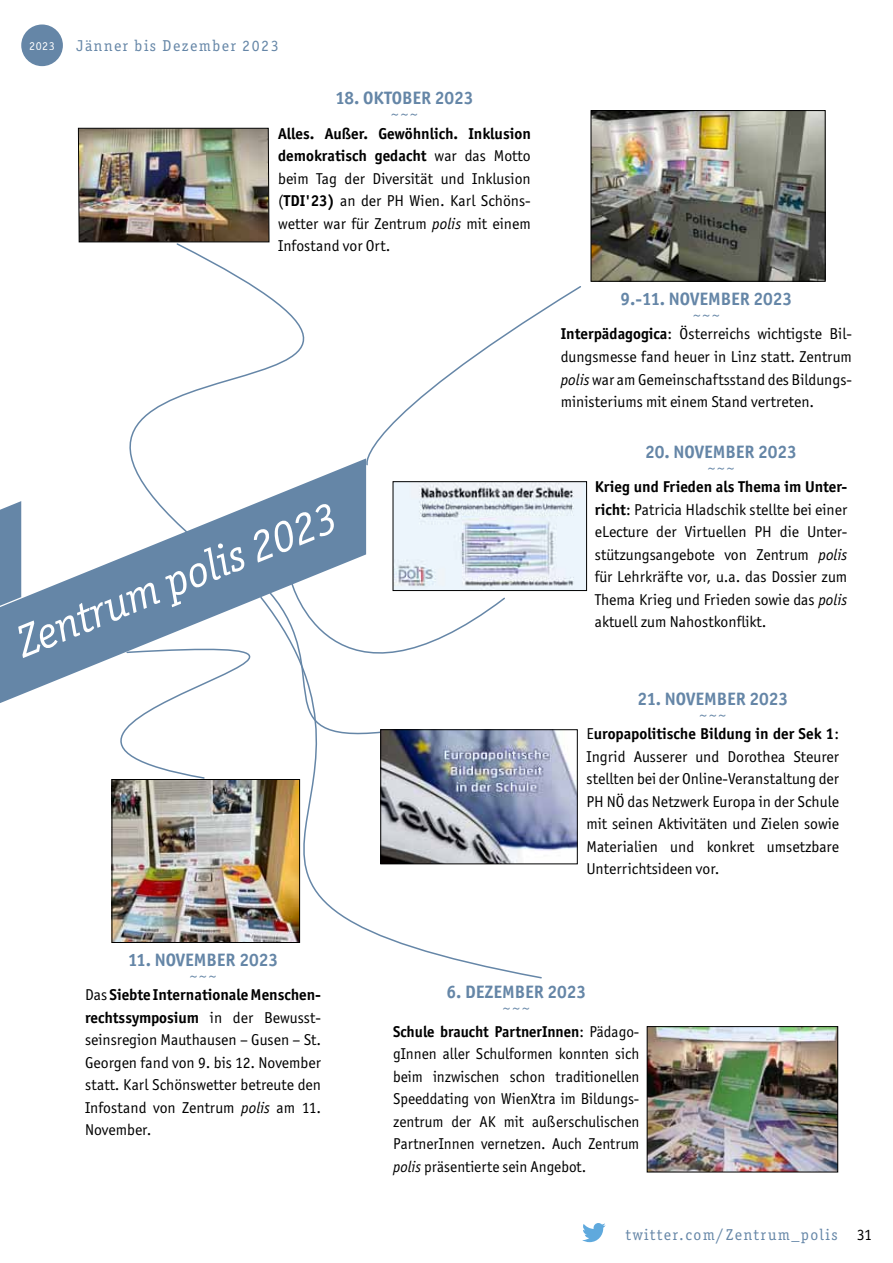
<style>
.page{position:relative;width:893px;height:1263px;background:#fff}
.page>*{position:absolute;margin:0;border:0;box-sizing:border-box;transform-origin:0 0}
.t1{font:italic 45px "Officina Ser ITC";color:#fff}
.t2{font:700 18px "Officina San ITC";color:#6586a7}
.t3{font:15.75px/22.5px "Officina San ITC";color:#000;text-align:justify}
.t4{font:15.75px "Officina Ser ITC";letter-spacing:.1em;color:#6586a7}
.t5{font:15.75px "Officina Ser ITC";color:#000}
.t6{font:13.95px "Officina San ITC";color:#6586a7}
.t7{font:12px "Officina Ser ITC";color:#fff}
.s1{font-weight:700}
.s2{font-style:italic}
</style>
<div class="page">
<svg style="left:0;top:541px;width:366px;height:90px;fill:#6586a7"></svg>
<img style="left:649px;top:1028px;width:187px;height:142px">
<div style="left:647px;top:1026px;width:191px;height:146px;border:1px solid #000"></div>
<img style="left:78px;top:128px;width:191px;height:114px">
<svg style="left:114px;top:595px;width:429px;height:384px"></svg>
<svg style="left:0;top:242px;width:555px;height:299px"></svg>
<img style="left:593px;top:112px;width:230px;height:167px">
<div style="left:591px;top:110px;width:234px;height:171px;border:1px solid #000"></div>
<img style="left:114px;top:781px;width:184px;height:160px">
<div style="left:112px;top:779px;width:188px;height:164px;border:1px solid #000"></div>
<svg style="left:0;top:631px;width:380px;height:149px"></svg>
<svg style="left:260px;top:580px;width:246px;height:165px"></svg>
<img style="left:382px;top:731px;width:193px;height:131px">
<div style="left:380px;top:729px;width:197px;height:135px;border:1px solid #000"></div>
<img style="left:395px;top:483px;width:190px;height:106px">
<div style="left:393px;top:481px;width:194px;height:110px;border:1px solid #000"></div>
<div style="left:22px;top:25px;width:40px;height:40px;background:#6586a7;border-radius:50%"></div>
<div style="left:21px;top:25px;width:42px;height:41px;border:2px solid #6586a7;border-radius:50%"></div>
<svg style="left:582px;top:1223px;width:24px;height:19px"></svg>
<p class="t7" style="left:29px;top:39px;width:27px">2023</p>
<p class="t4" style="left:77px;top:37px;width:203px">Jänner bis Dezember 2023</p>
<p class="t2" style="left:335px;top:87px;width:140px">18. Oktober 2023</p>
<p class="t6" style="left:390px;top:111px;width:30px">~~~</p>
<p class="t3" style="left:278px;top:122px;width:254px"><span class="s1">Alles. Außer. Gewöhnlich. Inklusion demokratisch gedacht</span> war das Motto beim Tag der Diversität und Inklusion (<span class="s1">TDI'23)</span> an der PH Wien. Karl Schöns&shy;wetter war für Zentrum <span class="s2">polis</span> mit einem Infostand vor Ort.</p>
<h1 class="t1" style="left:9px;top:620px;width:343px;rotate:-22deg">Zentrum polis 2023</h1>
<p class="t2" style="left:621px;top:288px;width:173px">9.-11. November 2023</p>
<p class="t6" style="left:692px;top:312px;width:30px">~~~</p>
<p class="t3" style="left:561px;top:323px;width:293px"><span class="s1">Interpädagogica</span>: Österreichs wichtigste Bil&shy;dungsmesse fand heuer in Linz statt. Zentrum <span class="s2">polis</span> war am Gemeinschaftsstand des Bildungs&shy;ministeriums mit einem Stand vertreten.</p>
<p class="t2" style="left:645px;top:440px;width:153px">20. November 2023</p>
<p class="t6" style="left:707px;top:465px;width:30px">~~~</p>
<p class="t3" style="left:595px;top:476px;width:254px"><span class="s1">Krieg und Frieden als Thema im Unter&shy;richt</span>: Patricia Hladschik stellte bei einer eLecture der Virtuellen PH die Unter&shy;stützungsangebote von Zentrum <span class="s2">polis </span>für Lehrkräfte vor, u.a. das Dossier zum Thema Krieg und Frieden sowie das <span class="s2">polis </span>aktuell zum Nahostkonflikt.</p>
<p class="t2" style="left:637px;top:687px;width:152px">21. November 2023</p>
<p class="t6" style="left:698px;top:712px;width:30px">~~~</p>
<p class="t3" style="left:586px;top:722px;width:254px">E<span class="s1">uropapolitische Bildung in der Sek 1</span>:<br>Ingrid Ausserer und Dorothea Steurer stellten bei der Online-Veranstaltung der PH NÖ das Netzwerk Europa in der Schule mit seinen Aktivitäten und Zielen sowie Materialien und konkret umsetzbare Unterrichtsideen vor.</p>
<p class="t2" style="left:128px;top:948px;width:151px">11. November 2023</p>
<p class="t6" style="left:189px;top:973px;width:30px">~~~</p>
<p class="t3" style="left:85px;top:984px;width:237px">Das <span class="s1">Siebte Internationale Menschen&shy;rechtssymposium</span> in der Bewusst&shy;seinsregion Mauthausen – Gusen – St.<br>Georgen fand von 9. bis 12. November statt. Karl Schönswetter betreute den Infostand von Zentrum <span class="s2">polis</span> am 11.<br>November.</p>
<p class="t2" style="left:446px;top:981px;width:141px">6. Dezember 2023</p>
<p class="t6" style="left:502px;top:1005px;width:30px">~~~</p>
<p class="t3" style="left:393px;top:1020px;width:248px"><span class="s1">Schule braucht PartnerInnen</span>: Pädago&shy;gInnen aller Schulformen konnten sich beim inzwischen schon traditionellen Speeddating von WienXtra im Bildungs&shy;zentrum der AK mit außerschulischen PartnerInnen vernetzen. Auch Zentrum <span class="s2">polis</span> präsentierte sein Angebot.</p>
<p class="t4" style="left:626px;top:1225px;width:213px">twitter.com/Zentrum_polis</p>
<p class="t5" style="left:857px;top:1225px;width:17px">31</p>
</div>
